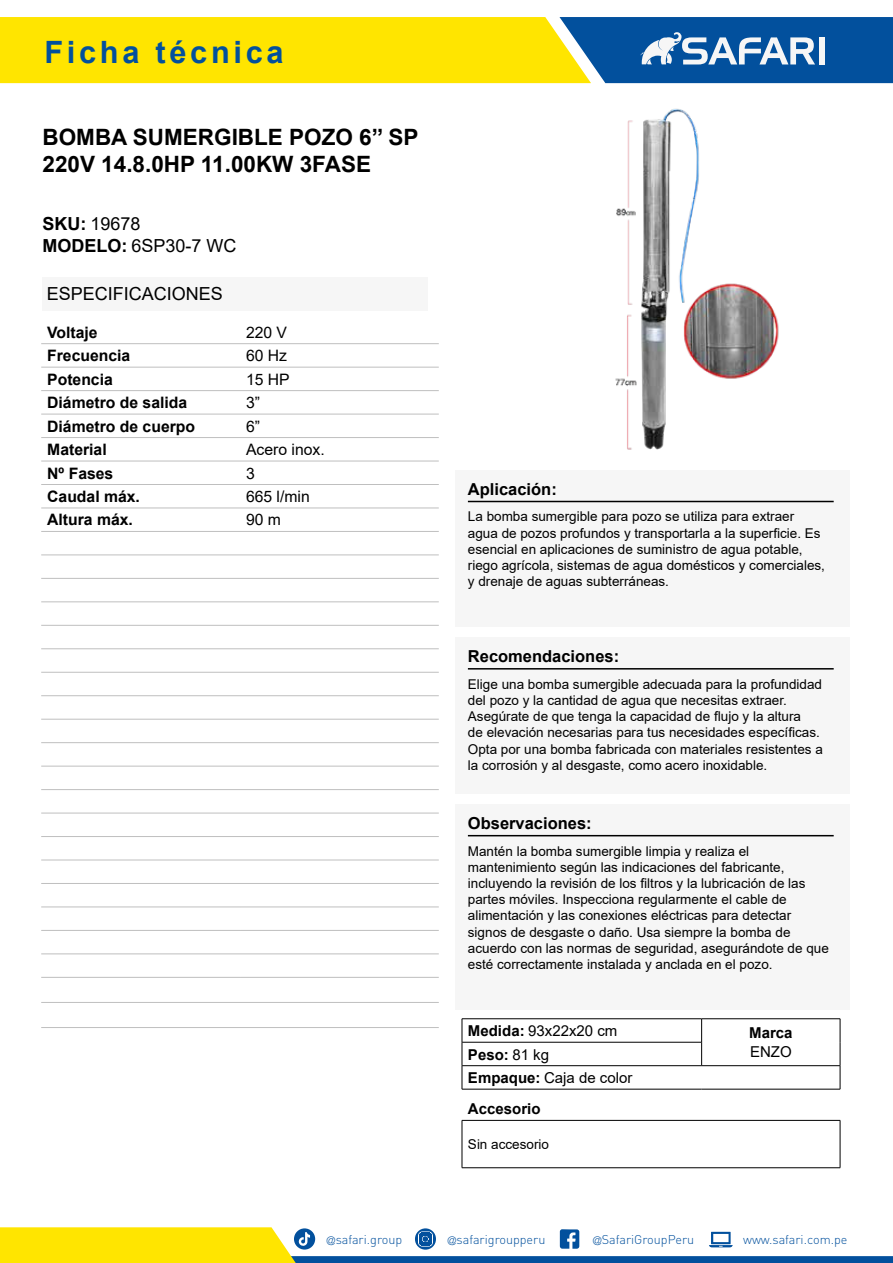
<style>
.page{position:relative;width:893px;height:1263px;background:#fff}
.page>*{position:absolute;margin:0;border:0;box-sizing:border-box;transform-origin:0 0}
.t1{font:700 30.75px "Arial";letter-spacing:.12em;color:#02509d}
.t2{font:700 22.5px/27px "Arial";color:#000}
.t3{font:18px/21.9px "Arial";color:#000}
.t4{font:700 16.5px "Arial";color:#000}
.t5{font:700 15.75px "Arial";color:#000}
.t6{font:15.75px "Arial";color:#000}
.t7{font:15px "Arial";color:#000}
.t8{font:700 15px "Arial";color:#000}
.t9{font:13.5px/16.2px "Arial";color:#000}
.t10{font:300 12.6px "DIN";color:#02509d}
.s1{font-weight:700}
.s2{font-weight:400}
.s3{font-family:"Helvetica LT Std";font-stretch:condensed;font-size:11.25px}
</style>
<div class="page">
<svg style="left:0;top:1227px;width:893px;height:36px"></svg>
<svg style="left:0;top:17px;width:893px;height:66px;background:#b1b83e"></svg>
<div style="left:819px;top:37px;width:6px;height:27px;background:#f6f6f6"></div>
<div style="left:455px;top:470px;width:395px;height:157px;background:#f6f6f6"></div>
<hr style="left:468px;top:501px;width:366px;height:1px;background:#000">
<div style="left:455px;top:638px;width:395px;height:156px;background:#f6f6f6"></div>
<hr style="left:468px;top:668px;width:366px;height:1px;background:#000">
<div style="left:455px;top:805px;width:395px;height:205px;background:#f6f6f6"></div>
<hr style="left:468px;top:835px;width:366px;height:1px;background:#000">
<hr style="left:462px;top:1120px;width:378px;height:1px;background:#000">
<hr style="left:462px;top:1120px;width:1px;height:47px;background:#000">
<hr style="left:840px;top:1120px;width:1px;height:47px;background:#000">
<hr style="left:462px;top:1167px;width:378px;height:1px;background:#000">
<hr style="left:41px;top:343px;width:199px;height:1px;background:#bfbfbf">
<hr style="left:240px;top:343px;width:199px;height:1px;background:#bfbfbf">
<hr style="left:41px;top:1027px;width:199px;height:1px;background:#bfbfbf">
<hr style="left:240px;top:1027px;width:199px;height:1px;background:#bfbfbf">
<hr style="left:41px;top:367px;width:199px;height:1px;background:#bfbfbf">
<hr style="left:240px;top:367px;width:199px;height:1px;background:#bfbfbf">
<hr style="left:41px;top:390px;width:199px;height:1px;background:#bfbfbf">
<hr style="left:240px;top:390px;width:199px;height:1px;background:#bfbfbf">
<hr style="left:41px;top:414px;width:199px;height:1px;background:#bfbfbf">
<hr style="left:240px;top:414px;width:199px;height:1px;background:#bfbfbf">
<hr style="left:41px;top:437px;width:199px;height:1px;background:#bfbfbf">
<hr style="left:240px;top:437px;width:199px;height:1px;background:#bfbfbf">
<hr style="left:41px;top:461px;width:199px;height:1px;background:#bfbfbf">
<hr style="left:240px;top:461px;width:199px;height:1px;background:#bfbfbf">
<hr style="left:41px;top:484px;width:199px;height:1px;background:#bfbfbf">
<hr style="left:240px;top:484px;width:199px;height:1px;background:#bfbfbf">
<hr style="left:41px;top:508px;width:199px;height:1px;background:#bfbfbf">
<hr style="left:240px;top:508px;width:199px;height:1px;background:#bfbfbf">
<hr style="left:41px;top:531px;width:199px;height:1px;background:#bfbfbf">
<hr style="left:240px;top:531px;width:199px;height:1px;background:#bfbfbf">
<hr style="left:41px;top:555px;width:199px;height:1px;background:#bfbfbf">
<hr style="left:240px;top:555px;width:199px;height:1px;background:#bfbfbf">
<hr style="left:41px;top:578px;width:199px;height:1px;background:#bfbfbf">
<hr style="left:240px;top:578px;width:199px;height:1px;background:#bfbfbf">
<hr style="left:41px;top:602px;width:199px;height:1px;background:#bfbfbf">
<hr style="left:240px;top:602px;width:199px;height:1px;background:#bfbfbf">
<hr style="left:41px;top:625px;width:199px;height:1px;background:#bfbfbf">
<hr style="left:240px;top:625px;width:199px;height:1px;background:#bfbfbf">
<hr style="left:41px;top:648px;width:199px;height:1px;background:#bfbfbf">
<hr style="left:240px;top:648px;width:199px;height:1px;background:#bfbfbf">
<hr style="left:41px;top:672px;width:199px;height:1px;background:#bfbfbf">
<hr style="left:240px;top:672px;width:199px;height:1px;background:#bfbfbf">
<hr style="left:41px;top:695px;width:199px;height:1px;background:#bfbfbf">
<hr style="left:240px;top:695px;width:199px;height:1px;background:#bfbfbf">
<hr style="left:41px;top:719px;width:199px;height:1px;background:#bfbfbf">
<hr style="left:240px;top:719px;width:199px;height:1px;background:#bfbfbf">
<hr style="left:41px;top:742px;width:199px;height:1px;background:#bfbfbf">
<hr style="left:240px;top:742px;width:199px;height:1px;background:#bfbfbf">
<hr style="left:41px;top:766px;width:199px;height:1px;background:#bfbfbf">
<hr style="left:240px;top:766px;width:199px;height:1px;background:#bfbfbf">
<hr style="left:41px;top:789px;width:199px;height:1px;background:#bfbfbf">
<hr style="left:240px;top:789px;width:199px;height:1px;background:#bfbfbf">
<hr style="left:41px;top:813px;width:199px;height:1px;background:#bfbfbf">
<hr style="left:240px;top:813px;width:199px;height:1px;background:#bfbfbf">
<hr style="left:41px;top:836px;width:199px;height:1px;background:#bfbfbf">
<hr style="left:240px;top:836px;width:199px;height:1px;background:#bfbfbf">
<hr style="left:41px;top:860px;width:199px;height:1px;background:#bfbfbf">
<hr style="left:240px;top:860px;width:199px;height:1px;background:#bfbfbf">
<hr style="left:41px;top:883px;width:199px;height:1px;background:#bfbfbf">
<hr style="left:240px;top:883px;width:199px;height:1px;background:#bfbfbf">
<hr style="left:41px;top:907px;width:199px;height:1px;background:#bfbfbf">
<hr style="left:240px;top:907px;width:199px;height:1px;background:#bfbfbf">
<hr style="left:41px;top:930px;width:199px;height:1px;background:#bfbfbf">
<hr style="left:240px;top:930px;width:199px;height:1px;background:#bfbfbf">
<hr style="left:41px;top:954px;width:199px;height:1px;background:#bfbfbf">
<hr style="left:240px;top:954px;width:199px;height:1px;background:#bfbfbf">
<hr style="left:41px;top:977px;width:199px;height:1px;background:#bfbfbf">
<hr style="left:240px;top:977px;width:199px;height:1px;background:#bfbfbf">
<hr style="left:41px;top:1002px;width:199px;height:1px;background:#bfbfbf">
<hr style="left:240px;top:1002px;width:199px;height:1px;background:#bfbfbf">
<img style="left:615px;top:108px;width:164px;height:342px">
<div style="left:43px;top:277px;width:385px;height:33px;background:#f6f6f6"></div>
<hr style="left:462px;top:1042px;width:239px;height:1px;background:#000">
<hr style="left:462px;top:1065px;width:240px;height:1px;background:#000">
<hr style="left:702px;top:1065px;width:138px;height:1px;background:#000">
<hr style="left:462px;top:1018px;width:240px;height:1px;background:#000">
<hr style="left:702px;top:1018px;width:138px;height:1px;background:#000">
<svg style="left:701px;top:1019px;width:1px;height:46px"></svg>
<svg style="left:462px;top:1019px;width:1px;height:70px"></svg>
<svg style="left:840px;top:1019px;width:1px;height:70px"></svg>
<hr style="left:462px;top:1089px;width:240px;height:1px;background:#000">
<hr style="left:702px;top:1089px;width:138px;height:1px;background:#000">
<h1 class="t1" style="left:44px;top:34px;width:241px">Ficha técnica</h1>
<h2 class="t2" style="left:43px;top:126px;width:377px">BOMBA SUMERGIBLE POZO 6’’ SP<br>220V 14.8.0HP 11.00KW 3FASE</h2>
<h3 class="t3" style="left:43px;top:213px;width:195px"><span class="s1">SKU:</span> 19678<br><span class="s1">MODELO:</span> 6SP30-7 WC</h3>
<h3 class="t3" style="left:47px;top:282px;width:178px">ESPECIFICACIONES</h3>
<p class="t5" style="left:47px;top:326px;width:52px">Voltaje</p>
<p class="t6" style="left:246px;top:326px;width:43px">220 V</p>
<p class="t5" style="left:47px;top:350px;width:85px">Frecuencia</p>
<p class="t6" style="left:246px;top:350px;width:43px">60 Hz</p>
<p class="t5" style="left:47px;top:373px;width:67px">Potencia</p>
<p class="t6" style="left:246px;top:373px;width:45px">15 HP</p>
<p class="t5" style="left:47px;top:397px;width:142px">Diámetro de salida</p>
<p class="t6" style="left:246px;top:397px;width:16px">3”</p>
<p class="t5" style="left:47px;top:420px;width:149px">Diámetro de cuerpo</p>
<p class="t6" style="left:246px;top:420px;width:16px">6”</p>
<p class="t5" style="left:47px;top:444px;width:61px">Material</p>
<p class="t6" style="left:246px;top:439px;width:80px">Acero inox.</p>
<p class="t5" style="left:47px;top:467px;width:68px">Nº Fases</p>
<p class="t6" style="left:246px;top:467px;width:10px">3</p>
<p class="t5" style="left:47px;top:490px;width:94px">Caudal máx.</p>
<p class="t6" style="left:246px;top:490px;width:65px">665 l/min</p>
<p class="t5" style="left:47px;top:514px;width:87px">Altura máx.</p>
<p class="t6" style="left:246px;top:514px;width:37px">90 m</p>
<p class="t4" style="left:468px;top:483px;width:90px">Aplicación:</p>
<p class="t9" style="left:468px;top:510px;width:359px">La bomba sumergible para pozo se utiliza para extraer agua de pozos profundos y transportarla a la superficie. Es esencial en aplicaciones de suministro de agua potable, riego agrícola, sistemas de agua domésticos y comerciales, y drenaje de aguas subterráneas.</p>
<p class="t4" style="left:468px;top:650px;width:153px">Recomendaciones:</p>
<p class="t9" style="left:468px;top:676px;width:356px">Elige una bomba sumergible adecuada para la profundidad del pozo y la cantidad de agua que necesitas extraer.<br>Asegúrate de que tenga la capacidad de flujo y la altura<br>de elevación necesarias para tus necesidades específicas.<br>Opta por una bomba fabricada con materiales resistentes a la corrosión y al desgaste, como acero inoxidable.</p>
<p class="t4" style="left:468px;top:817px;width:125px">Observaciones:</p>
<p class="t9" style="left:468px;top:843px;width:362px">Mantén la bomba sumergible limpia y realiza el mantenimiento según las indicaciones del fabricante, incluyendo la revisión de los filtros y la lubricación de las partes móviles. Inspecciona regularmente el cable de alimentación y las conexiones eléctricas para detectar signos de desgaste o daño. Usa siempre la bomba de acuerdo con las normas de seguridad, asegurándote de que esté correctamente instalada y anclada en el pozo.</p>
<p class="t7" style="left:468px;top:1021px;width:151px"><span class="s1">Medida:</span> 93x22x20 cm</p>
<p class="t8" style="left:749px;top:1027px;width:45px">Marca</p>
<p class="t8" style="left:468px;top:1049px;width:83px">Peso: <span class="s2">81 kg</span></p>
<p class="t7" style="left:750px;top:1042px;width:43px">ENZO</p>
<p class="t7" style="left:468px;top:1067px;width:166px"><span class="s1">Empaque:</span> Caja de color</p>
<p class="t8" style="left:468px;top:1103px;width:74px">Accesorio</p>
<p class="t9" style="left:468px;top:1136px;width:83px">Sin accesorio</p>
<p class="t10" style="left:327px;top:1234px;width:77px"><span class="s3">@</span>safari.group</p>
<p class="t10" style="left:448px;top:1234px;width:99px"><span class="s3">@</span>safarigroupperu</p>
<p class="t10" style="left:593px;top:1234px;width:103px"><span class="s3">@</span>SafariGroupPeru</p>
<p class="t10" style="left:743px;top:1234px;width:106px">www.safari.com.pe</p>
</div>
